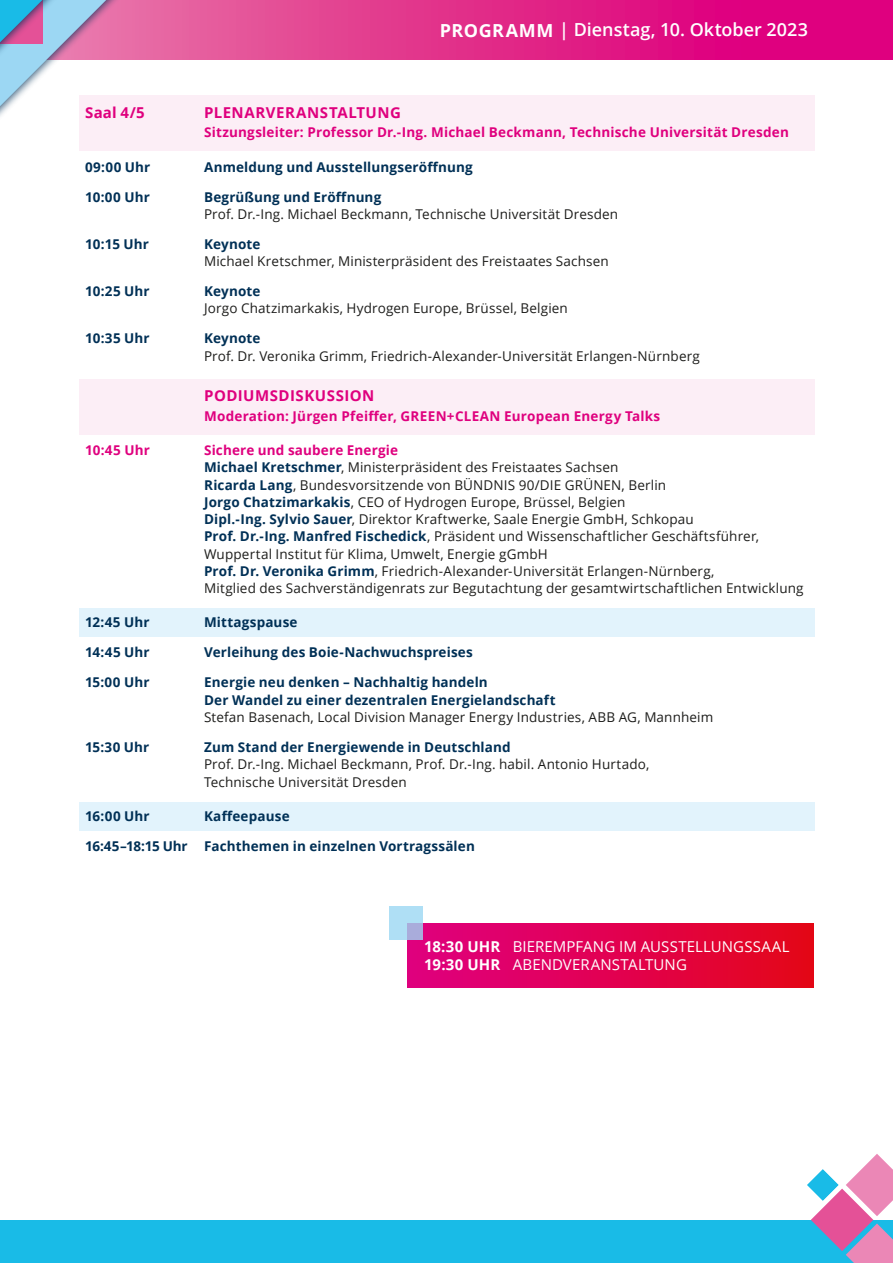
<style>
.page{position:relative;width:893px;height:1263px;background:#fff}
.page>*{position:absolute;margin:0;border:0;box-sizing:border-box;transform-origin:0 0}
.t1{font:600 18px "Open Sans";color:#fff}
.t2{font:15px/18px "Open Sans";letter-spacing:.005em;color:#fff}
.t3{font:700 15px "Open Sans";letter-spacing:.035em;color:#df007e}
.t4{font:13.5px/17.2px "Open Sans";letter-spacing:.01em;color:#1d1d1b}
.t5{font:700 13.5px/17.2px "Open Sans";letter-spacing:.01em;color:#003056}
.t6{font:700 13.5px "Open Sans";letter-spacing:.015em;color:#df007e}
.s1{font-weight:700}
.s2{font-weight:700;color:#df007e}
.s3{font-weight:700;color:#003056}
</style>
<div class="page">
<svg style="left:136px;top:0;width:757px;height:60px;background:#e1298a"></svg>
<div style="left:0;top:1220px;width:893px;height:43px;background:#19bbe7"></div>
<div style="left:0;top:0;width:136px;height:205px;background:#003056;opacity:.75"></div>
<svg style="left:0;top:0;width:126px;height:197px"></svg>
<div style="left:79px;top:96px;width:735px;height:55px;background:#fceef6"></div>
<div style="left:79px;top:379px;width:735px;height:56px;background:#fceef6"></div>
<div style="left:79px;top:608px;width:735px;height:29px;background:#e2f3fc"></div>
<div style="left:79px;top:802px;width:735px;height:28px;background:#e2f3fc"></div>
<div style="left:407px;top:924px;width:406px;height:63px;background:linear-gradient(to right,#df0083,#e4051a)"></div>
<svg style="left:389px;top:906px;width:34px;height:33px"></svg>
<svg style="left:807px;top:1154px;width:86px;height:109px"></svg>
<h1 class="t1" style="left:440px;top:18px;width:369px"><span class="s1">PROGRAMM</span> | Dienstag, 10. Oktober 2023</h1>
<p class="t3" style="left:85px;top:102px;width:61px">Saal 4/5</p>
<p class="t3" style="left:204px;top:102px;width:198px">PLENARVERANSTALTUNG</p>
<p class="t6" style="left:204px;top:123px;width:586px">Sitzungsleiter: Professor Dr.-Ing. Michael Beckmann, Technische Universität Dresden</p>
<p class="t5" style="left:85px;top:158px;width:67px">09:00 Uhr</p>
<p class="t5" style="left:204px;top:158px;width:270px">Anmeldung und Ausstellungseröffnung</p>
<p class="t5" style="left:85px;top:188px;width:66px">10:00 Uhr</p>
<p class="t5" style="left:204px;top:188px;width:179px">Begrüßung und Eröffnung</p>
<p class="t4" style="left:204px;top:205px;width:416px">Prof. Dr.-Ing. Michael Beckmann, Technische Universität Dresden</p>
<p class="t5" style="left:85px;top:235px;width:65px">10:15 Uhr</p>
<p class="t5" style="left:204px;top:235px;width:58px">Keynote</p>
<p class="t4" style="left:204px;top:252px;width:406px">Michael Kretschmer, Ministerpräsident des Freistaates Sachsen</p>
<p class="t5" style="left:85px;top:282px;width:66px">10:25 Uhr</p>
<p class="t5" style="left:204px;top:282px;width:58px">Keynote</p>
<p class="t4" style="left:204px;top:299px;width:365px">Jorgo Chatzimarkakis, Hydrogen Europe, Brüssel, Belgien</p>
<p class="t5" style="left:85px;top:329px;width:66px">10:35 Uhr</p>
<p class="t5" style="left:204px;top:329px;width:58px">Keynote</p>
<p class="t4" style="left:204px;top:347px;width:497px">Prof. Dr. Veronika Grimm, Friedrich-Alexander-Universität Erlangen-Nürnberg</p>
<p class="t3" style="left:204px;top:385px;width:172px">PODIUMSDISKUSSION</p>
<p class="t6" style="left:204px;top:406px;width:458px">Moderation: Jürgen Pfeiffer, GREEN+CLEAN European Energy Talks</p>
<p class="t6" style="left:85px;top:441px;width:66px">10:45 Uhr</p>
<p class="t4" style="left:204px;top:441px;width:601px"><span class="s2">Sichere und saubere Energie<br></span><span class="s3">Michael Kretschmer</span>, Ministerpräsident des Freistaates Sachsen<br><span class="s3">Ricarda Lang</span>, Bundesvorsitzende von BÜNDNIS 90/DIE GRÜNEN, Berlin<br><span class="s3">Jorgo Chatzimarkakis</span>, CEO of Hydrogen Europe, Brüssel, Belgien<br><span class="s3">Dipl.-Ing. Sylvio Sauer</span>, Direktor Kraftwerke, Saale Energie GmbH, Schkopau<br><span class="s3">Prof. Dr.-Ing. Manfred Fischedick</span>, Präsident und Wissenschaftlicher Geschäftsführer, Wuppertal Institut für Klima, Umwelt, Energie gGmbH<br><span class="s3">Prof. Dr. Veronika Grimm</span>, Friedrich-Alexander-Universität Erlangen-Nürnberg,<br>Mitglied des Sachverständigenrats zur Begutachtung der gesamtwirtschaftlichen Entwicklung</p>
<p class="t5" style="left:85px;top:613px;width:66px">12:45 Uhr</p>
<p class="t5" style="left:204px;top:613px;width:95px">Mittagspause</p>
<p class="t5" style="left:85px;top:644px;width:66px">14:45 Uhr</p>
<p class="t5" style="left:204px;top:644px;width:270px">Verleihung des Boie-Nachwuchspreises</p>
<p class="t5" style="left:85px;top:674px;width:66px">15:00 Uhr</p>
<p class="t5" style="left:204px;top:674px;width:353px">Energie neu denken – Nachhaltig handeln<br>Der Wandel zu einer dezentralen Energielandschaft</p>
<p class="t4" style="left:204px;top:708px;width:511px">Stefan Basenach, Local Division Manager Energy Industries, ABB AG, Mannheim</p>
<p class="t5" style="left:85px;top:738px;width:66px">15:30 Uhr</p>
<p class="t5" style="left:204px;top:738px;width:308px">Zum Stand der Energiewende in Deutschland</p>
<p class="t4" style="left:204px;top:755px;width:447px">Prof. Dr.-Ing. Michael Beckmann, Prof. Dr.-Ing. habil. Antonio Hurtado,<br>Technische Universität Dresden</p>
<p class="t5" style="left:85px;top:807px;width:66px">16:00 Uhr</p>
<p class="t5" style="left:204px;top:807px;width:87px">Kaffeepause</p>
<p class="t5" style="left:85px;top:837px;width:391px">16:45–18:15 Uhr Fachthemen in einzelnen Vortragssälen</p>
<p class="t2" style="left:424px;top:937px;width:367px"><span class="s1">18:30 UHR</span> BIEREMPFANG IM AUSSTELLUNGSSAAL<br><span class="s1">19:30 UHR</span> ABENDVERANSTALTUNG</p>
</div>
